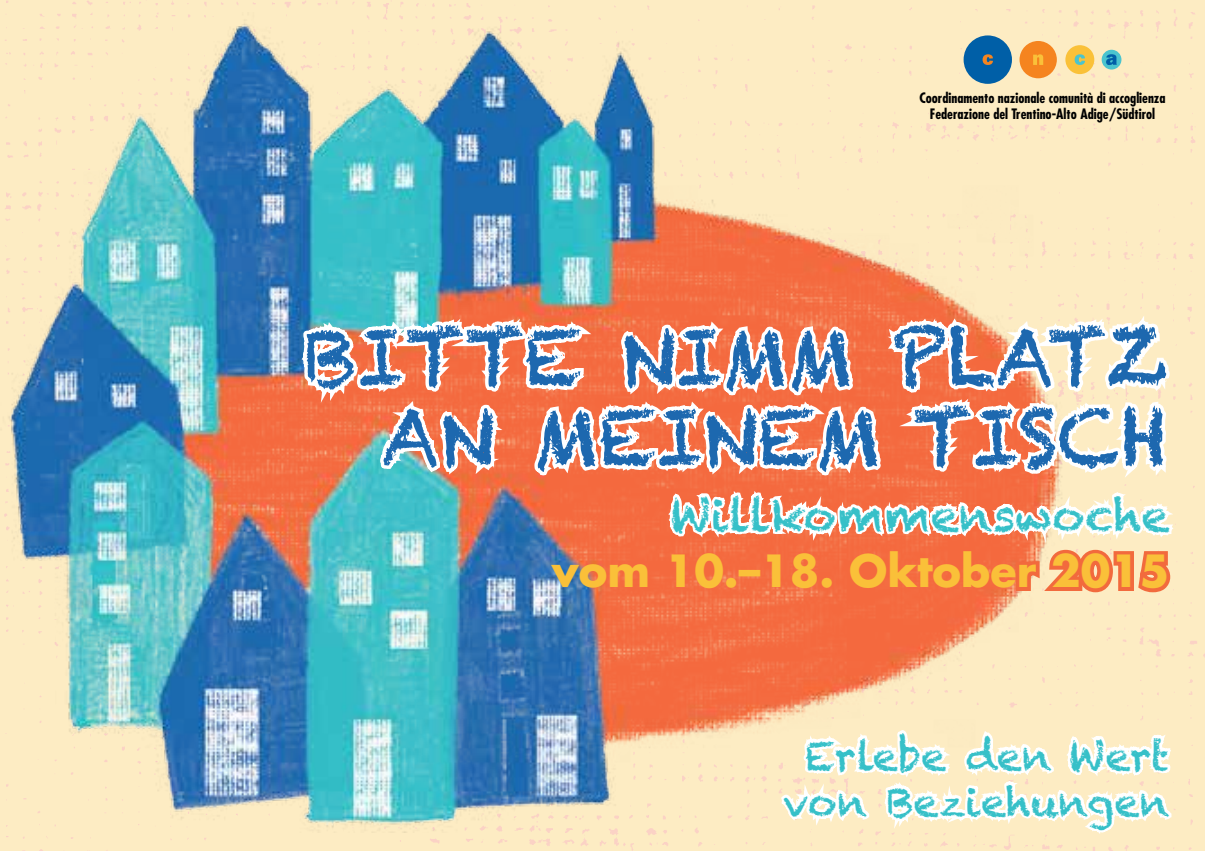
<style>
.page{position:relative;width:1205px;height:851px;background:#fff}
.page>*{position:absolute;margin:0;border:0;box-sizing:border-box;transform-origin:0 0}
.t1{font:77.75px/80px "Chalkduster";color:#1d68af;text-align:center}
.t2{font:45px "Chalkduster";letter-spacing:.005em;color:#36c0c8}
.t3{font:700 43px "Futura";color:#fac039}
.t4{font:40px/46px "Chalkduster";color:#36c0c8;text-align:center}
.t5{font:700 condensed 14px/16px "Futura";color:#000;text-align:center}
</style>
<div class="page">
<img style="left:0;top:13px;width:1140px;height:819px">
<div style="left:963px;top:35px;width:49px;height:49px;background:#005fa7;border-radius:50%"></div>
<svg style="left:982px;top:54px;width:11px;height:11px"></svg>
<div style="left:1065px;top:45px;width:29px;height:29px;background:#fac139;border-radius:50%"></div>
<svg style="left:1074px;top:54px;width:11px;height:11px"></svg>
<div style="left:1019px;top:41px;width:38px;height:37px;background:#f5841f;border-radius:50%"></div>
<svg style="left:1033px;top:54px;width:10px;height:11px"></svg>
<div style="left:1101px;top:50px;width:20px;height:19px;background:#4bc4ce;border-radius:50%"></div>
<svg style="left:1106px;top:54px;width:11px;height:11px"></svg>
<svg style="left:298px;top:193px;width:907px;height:416px"></svg>
<svg style="left:776px;top:672px;width:404px;height:178px"></svg>
<p class="t5" style="left:919px;top:90px;width:248px">Coordinamento nazionale comunità di accoglienza<br>Federazione del Trentino-Alto Adige/Südtirol</p>
<h1 class="t1" style="left:305px;top:317px;width:861px">BITTE NIMM PLATZ<br>AN MEINEM TISCH</h1>
<h2 class="t2" style="left:670px;top:488px;width:501px">Willkommenswoche</h2>
<h3 class="t3" style="left:552px;top:541px;width:619px">vom 10.–18. Oktober 2015</h3>
<h3 class="t4" style="left:783px;top:732px;width:388px">Erlebe den Wert von Beziehungen</h3>
</div>
